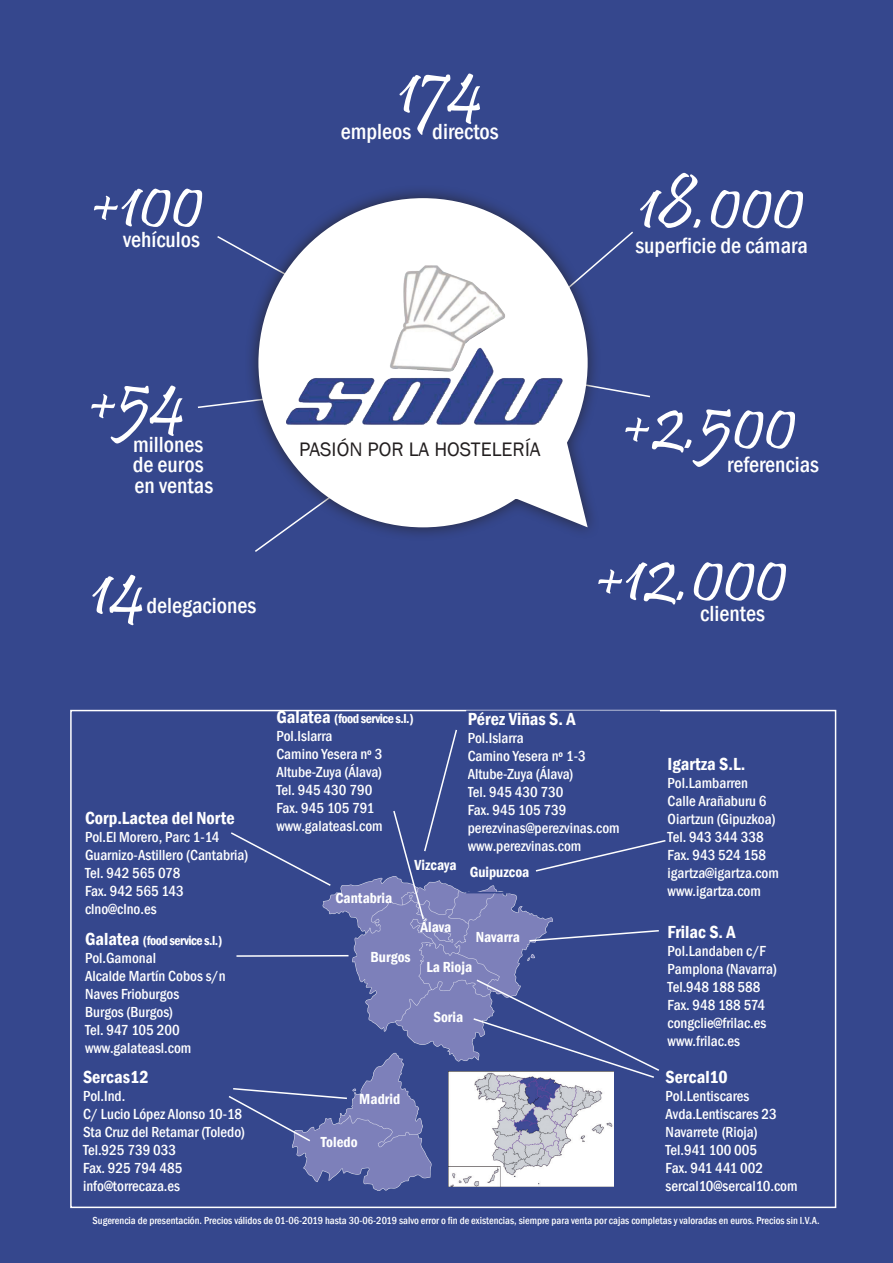
<style>
.page{position:relative;width:893px;height:1263px;background:#35478d}
.page>*{position:absolute;margin:0;border:0;box-sizing:border-box;transform-origin:0 0}
.t1{font:75px "Pristina";color:#fff}
.t2{font:500 condensed 22.5px/20.4px "Franklin Gothic";color:#fff}
.t3{font:20.1px "Franklin Gothic";color:#231f20}
.t4{font:600 condensed 18px "Franklin Gothic";color:#fff}
.t5{font:500 condensed 15px/18px "Franklin Gothic";color:#fff}
.t6{font:600 condensed 15px "Franklin Gothic";color:#fff}
.t7{font:600 condensed 13.5px "Franklin Gothic";letter-spacing:-.04em;color:#fff}
.t8{font:500 condensed 10.5px "Franklin Gothic";color:#fff}
.s1{font-size:18px}
</style>
<div class="page">
<img style="left:292px;top:876px;width:260px;height:314px">
<img style="left:449px;top:1072px;width:164px;height:115px">
<div style="left:466px;top:710px;width:194px;height:183px;border:2px solid #35478d"></div>
<svg style="left:228px;top:1087px;width:121px;height:56px"></svg>
<svg style="left:472px;top:978px;width:188px;height:101px"></svg>
<svg style="left:528px;top:929px;width:131px;height:13px"></svg>
<svg style="left:535px;top:839px;width:131px;height:34px"></svg>
<svg style="left:392px;top:729px;width:66px;height:192px"></svg>
<svg style="left:231px;top:832px;width:101px;height:55px"></svg>
<hr style="left:236px;top:955px;width:112px;height:2px;background:#fff">
<svg style="left:217px;top:236px;width:27px;height:16px"></svg>
<svg style="left:198px;top:401px;width:46px;height:7px"></svg>
<svg style="left:255px;top:541px;width:16px;height:11px"></svg>
<svg style="left:602px;top:231px;width:31px;height:29px"></svg>
<svg style="left:602px;top:387px;width:48px;height:11px"></svg>
<div style="left:244px;top:184px;width:358px;height:357px;background:#231f20;opacity:.75"></div>
<svg style="left:258px;top:198px;width:330px;height:329px;fill:#fff"></svg>
<img style="left:286px;top:255px;width:285px;height:176px">
<h1 class="t1" style="left:89px;top:161px;width:116px">+100</h1>
<h2 class="t2" style="left:123px;top:229px;width:79px">vehículos</h2>
<h1 class="t1" style="left:399px;top:47px;width:86px">174</h1>
<h2 class="t2" style="left:341px;top:121px;width:159px">empleos directos</h2>
<h1 class="t1" style="left:639px;top:162px;width:166px">18.000</h1>
<h2 class="t2" style="left:635px;top:235px;width:174px">superficie de cámara</h2>
<h1 class="t1" style="left:86px;top:359px;width:101px">+54</h1>
<h2 class="t2" style="left:133px;top:434px;width:72px">millones</h2>
<h2 class="t2" style="left:133px;top:454px;width:82px">de euros en ventas</h2>
<h1 class="t1" style="left:92px;top:548px;width:55px">14</h1>
<h2 class="t2" style="left:146px;top:595px;width:111px">delegaciones</h2>
<h3 class="t3" style="left:299px;top:436px;width:243px">PASIÓN POR LA HOSTELERÍA</h3>
<h1 class="t1" style="left:620px;top:382px;width:177px">+2.500</h1>
<h2 class="t2" style="left:727px;top:454px;width:93px">referencias</h2>
<h1 class="t1" style="left:593px;top:534px;width:195px">+12.000</h1>
<h2 class="t2" style="left:700px;top:603px;width:66px">clientes</h2>
<p class="t4" style="left:85px;top:806px;width:151px">Corp.Lactea del Norte</p>
<p class="t5" style="left:85px;top:828px;width:165px">Pol.El Morero, Parc 1-14<br>Guarnizo-Astillero (Cantabria)<br>Tel. 942 565 078<br>Fax. 942 565 143 clno@clno.es</p>
<p class="t7" style="left:85px;top:931px;width:139px"><span class="s1">Galatea</span> (food service s.l.)</p>
<p class="t5" style="left:85px;top:949px;width:142px">Pol.Gamonal<br>Alcalde Martín Cobos s/n<br>Naves Frioburgos<br>Burgos (Burgos)<br>Tel. 947 105 200 www.galateasl.com</p>
<p class="t7" style="left:276px;top:709px;width:139px"><span class="s1">Galatea</span> (food service s.l.)</p>
<p class="t5" style="left:276px;top:727px;width:108px">Pol.Islarra<br>Camino Yesera nº 3<br>Altube-Zuya (Álava)<br>Tel. 945 430 790<br>Fax. 945 105 791 www.galateasl.com</p>
<p class="t6" style="left:335px;top:888px;width:58px">Cantabria</p>
<p class="t6" style="left:415px;top:854px;width:43px">Vizcaya</p>
<p class="t6" style="left:420px;top:917px;width:32px">Álava</p>
<p class="t4" style="left:468px;top:706px;width:109px">Pérez Viñas S. A</p>
<p class="t5" style="left:468px;top:728px;width:154px">Pol.Islarra<br>Camino Yesera nº 1-3<br>Altube-Zuya (Álava)<br>Tel. 945 430 730<br>Fax. 945 105 739 perezvinas@perezvinas.com www.perezvinas.com</p>
<p class="t6" style="left:470px;top:862px;width:61px">Guipuzcoa</p>
<p class="t6" style="left:476px;top:927px;width:46px">Navarra</p>
<p class="t6" style="left:370px;top:947px;width:42px">Burgos</p>
<p class="t6" style="left:426px;top:957px;width:47px">La Rioja</p>
<p class="t6" style="left:433px;top:1007px;width:31px">Soria</p>
<p class="t4" style="left:668px;top:752px;width:79px">Igartza S.L.</p>
<p class="t5" style="left:668px;top:774px;width:113px">Pol.Lambarren<br>Calle Arañaburu 6<br>Oiartzun (Gipuzkoa)<br>Tel. 943 344 338<br>Fax. 943 524 158 igartza@igartza.com www.igartza.com</p>
<p class="t4" style="left:668px;top:919px;width:70px">Frilac S. A</p>
<p class="t5" style="left:668px;top:941px;width:111px">Pol.Landaben c/F<br>Pamplona (Navarra)<br>Tel.948 188 588<br>Fax. 948 188 574 congclie@frilac.es www.frilac.es</p>
<p class="t4" style="left:83px;top:1065px;width:67px">Sercas12</p>
<p class="t5" style="left:83px;top:1087px;width:164px">Pol.Ind.<br>C/ Lucio López Alonso 10-18<br>Sta Cruz del Retamar (Toledo)<br>Tel.925 739 033<br>Fax. 925 794 485 info@torrecaza.es</p>
<p class="t4" style="left:666px;top:1065px;width:64px">Sercal10</p>
<p class="t5" style="left:666px;top:1087px;width:134px">Pol.Lentiscares<br>Avda.Lentiscares 23<br>Navarrete (Rioja)<br>Tel.941 100 005<br>Fax. 941 441 002 sercal10@sercal10.com</p>
<p class="t8" style="left:92px;top:1214px;width:729px">Sugerencia de presentación. Precios válidos de 01-06-2019 hasta 30-06-2019 salvo error o fin de existencias, siempre para venta por cajas completas y valoradas en euros. Precios sin I.V.A.</p>
<p class="t6" style="left:359px;top:1089px;width:42px">Madrid</p>
<p class="t6" style="left:321px;top:1132px;width:38px">Toledo</p>
</div>
